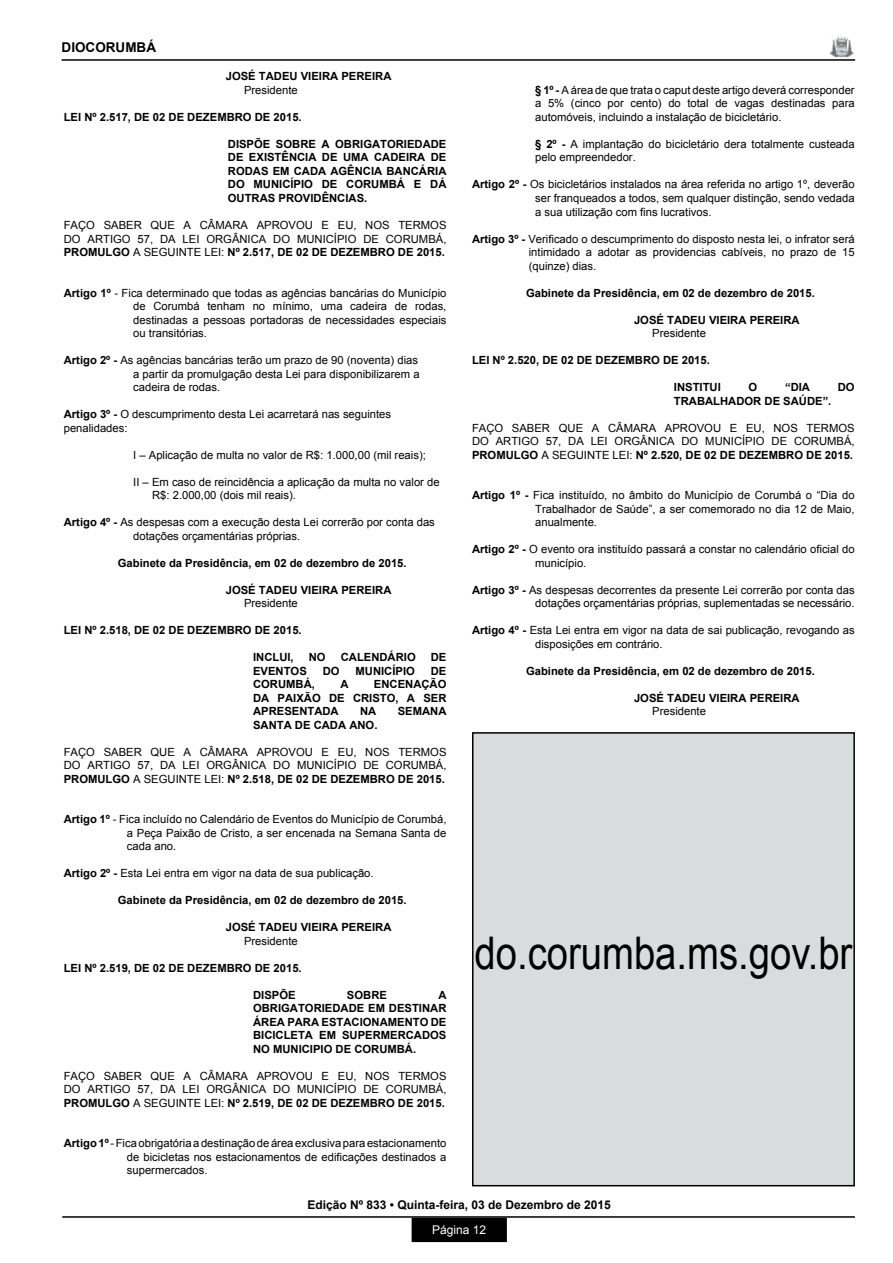
<style>
.page{position:relative;width:893px;height:1263px;background:#fff}
.page>*{position:absolute;margin:0;border:0;box-sizing:border-box;transform-origin:0 0}
.t1{font:45px "Arial";color:#000;scale:.85 1}
.t2{font:700 13.5px "Arial";color:#000}
.t3{font:700 12px "Arial";color:#000}
.t4{font:12px "Arial";color:#fff}
.t5{font:11.25px/13.5px "Arial";color:#000;text-align:justify}
.t6{font:700 11.25px/13.5px "Arial";color:#000;text-align:justify}
.s1{font-weight:700}
</style>
<div class="page">
<div style="left:412px;top:1218px;width:94px;height:23px;background:#000"></div>
<div style="left:412px;top:1218px;width:95px;height:24px;border:2px solid #000"></div>
<hr style="left:62px;top:1216px;width:793px;height:2px;background:#000">
<img style="left:830px;top:36px;width:23px;height:21px">
<hr style="left:62px;top:59px;width:793px;height:2px;background:#000">
<div style="left:473px;top:733px;width:381px;height:453px;background:#dadbdc"></div>
<div style="left:472px;top:732px;width:383px;height:454px;border:2px solid #000"></div>
<p class="t2" style="left:62px;top:38px;width:96px">DIOCORUMBÁ</p>
<p class="t6" style="left:226px;top:70px;width:167px">JOSÉ TADEU VIEIRA PEREIRA</p>
<p class="t5" style="left:244px;top:83px;width:55px">Presidente</p>
<p class="t6" style="left:64px;top:111px;width:239px">LEI Nº 2.517, DE 02 DE DEZEMBRO DE 2015.</p>
<p class="t6" style="left:228px;top:138px;width:220px">DISPÕE SOBRE A OBRIGATORIEDADE DE EXISTÊNCIA DE UMA CADEIRA DE RODAS EM CADA AGÊNCIA BANCÁRIA DO MUNICÍPIO DE CORUMBÁ E DÁ OUTRAS PROVIDÊNCIAS.</p>
<p class="t5" style="left:64px;top:218px;width:384px">FAÇO SABER QUE A CÂMARA APROVOU E EU, NOS TERMOS DO ARTIGO 57, DA LEI ORGÂNICA DO MUNICÍPIO DE CORUMBÁ, <span class="s1">PROMULGO</span> A SEGUINTE LEI: <span class="s1">Nº 2.517, DE 02 DE DEZEMBRO DE 2015.</span></p>
<p class="t5" style="left:133px;top:286px;width:315px;text-indent:-69px"><span class="s1">Artigo 1º</span> - Fica determinado que todas as agências bancárias do Município de Corumbá tenham no mínimo, uma cadeira de rodas, destinadas a pessoas portadoras de necessidades especiais ou transitórias.</p>
<p class="t5" style="left:133px;top:353px;width:288px;text-align:left;text-indent:-69px"><span class="s1">Artigo 2º -</span> As agências bancárias terão um prazo de 90 (noventa) dias a partir da promulgação desta Lei para disponibilizarem a cadeira de rodas.</p>
<p class="t5" style="left:64px;top:407px;width:329px"><span class="s1">Artigo 3º -</span> O descumprimento desta Lei acarretará nas seguintes penalidades:</p>
<p class="t5" style="left:133px;top:448px;width:294px">I – Aplicação de multa no valor de R$: 1.000,00 (mil reais);</p>
<p class="t5" style="left:152px;top:475px;width:289px;text-indent:-19px">II – Em caso de reincidência a aplicação da multa no valor de<br>R$: 2.000,00 (dois mil reais).</p>
<p class="t5" style="left:133px;top:515px;width:303px;text-indent:-69px"><span class="s1">Artigo 4º -</span> As despesas com a execução desta Lei correrão por conta das dotações orçamentárias próprias.</p>
<p class="t6" style="left:118px;top:556px;width:290px">Gabinete da Presidência, em 02 de dezembro de 2015.</p>
<p class="t6" style="left:226px;top:583px;width:167px">JOSÉ TADEU VIEIRA PEREIRA</p>
<p class="t5" style="left:244px;top:596px;width:55px">Presidente</p>
<p class="t6" style="left:64px;top:624px;width:239px">LEI Nº 2.518, DE 02 DE DEZEMBRO DE 2015.</p>
<p class="t6" style="left:253px;top:651px;width:42px">INCLUI,</p>
<p class="t6" style="left:309px;top:651px;width:18px">NO</p>
<p class="t6" style="left:341px;top:651px;width:76px">CALENDÁRIO</p>
<p class="t6" style="left:431px;top:651px;width:17px">DE</p>
<p class="t6" style="left:253px;top:664px;width:55px">EVENTOS</p>
<p class="t6" style="left:323px;top:664px;width:18px">DO</p>
<p class="t6" style="left:356px;top:664px;width:61px">MUNICÍPIO</p>
<p class="t6" style="left:431px;top:664px;width:17px">DE</p>
<p class="t6" style="left:253px;top:678px;width:63px">CORUMBÁ,</p>
<p class="t6" style="left:340px;top:678px;width:10px">A</p>
<p class="t6" style="left:253px;top:678px;width:195px;text-indent:121px">ENCENAÇÃO DA PAIXÃO DE CRISTO, A SER APRESENTADA</p>
<p class="t6" style="left:360px;top:705px;width:18px">NA</p>
<p class="t6" style="left:398px;top:705px;width:50px">SEMANA</p>
<p class="t6" style="left:253px;top:718px;width:126px">SANTA DE CADA ANO.</p>
<p class="t5" style="left:64px;top:745px;width:384px">FAÇO SABER QUE A CÂMARA APROVOU E EU, NOS TERMOS DO ARTIGO 57, DA LEI ORGÂNICA DO MUNICÍPIO DE CORUMBÁ, <span class="s1">PROMULGO</span> A SEGUINTE LEI: <span class="s1">Nº 2.518, DE 02 DE DEZEMBRO DE 2015.</span></p>
<p class="t5" style="left:127px;top:812px;width:321px;text-indent:-63px"><span class="s1">Artigo 1º</span> - Fica incluído no Calendário de Eventos do Município de Corumbá, a Peça Paixão de Cristo, a ser encenada na Semana Santa de cada ano.</p>
<p class="t5" style="left:64px;top:866px;width:311px"><span class="s1">Artigo 2º -</span> Esta Lei entra em vigor na data de sua publicação.</p>
<p class="t6" style="left:118px;top:894px;width:290px">Gabinete da Presidência, em 02 de dezembro de 2015.</p>
<p class="t6" style="left:226px;top:921px;width:167px">JOSÉ TADEU VIEIRA PEREIRA</p>
<p class="t5" style="left:244px;top:934px;width:55px">Presidente</p>
<p class="t6" style="left:64px;top:961px;width:239px">LEI Nº 2.519, DE 02 DE DEZEMBRO DE 2015.</p>
<p class="t6" style="left:253px;top:988px;width:44px">DISPÕE</p>
<p class="t6" style="left:347px;top:988px;width:42px">SOBRE</p>
<p class="t6" style="left:253px;top:988px;width:195px;text-indent:185px">A OBRIGATORIEDADE EM DESTINAR ÁREA PARA ESTACIONAMENTO DE BICICLETA EM SUPERMERCADOS NO MUNICIPIO DE CORUMBÁ.</p>
<p class="t5" style="left:64px;top:1069px;width:384px">FAÇO SABER QUE A CÂMARA APROVOU E EU, NOS TERMOS DO ARTIGO 57, DA LEI ORGÂNICA DO MUNICÍPIO DE CORUMBÁ, <span class="s1">PROMULGO</span> A SEGUINTE LEI: <span class="s1">Nº 2.519, DE 02 DE DEZEMBRO DE 2015.</span></p>
<p class="t5" style="left:127px;top:1136px;width:321px;text-indent:-63px"><span class="s1">Artigo 1º</span> - Fica obrigatória a destinação de área exclusiva para estacionamento de bicicletas nos estacionamentos de edificações destinados a supermercados.</p>
<p class="t5" style="left:535px;top:83px;width:321px"><span class="s1">§ 1º -</span> A área de que trata o caput deste artigo deverá corresponder a 5% (cinco por cento) do total de vagas destinadas para automóveis, incluindo a instalação de bicicletário.</p>
<p class="t5" style="left:535px;top:137px;width:321px"><span class="s1">§ 2º -</span> A implantação do bicicletário dera totalmente custeada pelo empreendedor.</p>
<p class="t5" style="left:535px;top:178px;width:321px;text-indent:-63px"><span class="s1">Artigo 2º -</span> Os bicicletários instalados na área referida no artigo 1º, deverão ser franqueados a todos, sem qualquer distinção, sendo vedada a sua utilização com fins lucrativos.</p>
<p class="t5" style="left:529px;top:232px;width:327px;text-indent:-57px"><span class="s1">Artigo 3º -</span> Verificado o descumprimento do disposto nesta lei, o infrator será intimidado a adotar as providencias cabíveis, no prazo de 15 (quinze) dias.</p>
<p class="t6" style="left:526px;top:286px;width:290px">Gabinete da Presidência, em 02 de dezembro de 2015.</p>
<p class="t6" style="left:634px;top:313px;width:167px">JOSÉ TADEU VIEIRA PEREIRA</p>
<p class="t5" style="left:652px;top:326px;width:55px">Presidente</p>
<p class="t6" style="left:472px;top:354px;width:239px">LEI Nº 2.520, DE 02 DE DEZEMBRO DE 2015.</p>
<p class="t6" style="left:674px;top:381px;width:48px">INSTITUI</p>
<p class="t6" style="left:748px;top:381px;width:10px">O</p>
<p class="t6" style="left:785px;top:381px;width:26px">“DIA</p>
<p class="t6" style="left:838px;top:381px;width:18px">DO</p>
<p class="t6" style="left:674px;top:394px;width:159px">TRABALHADOR DE SAÚDE”.</p>
<p class="t5" style="left:472px;top:421px;width:384px">FAÇO SABER QUE A CÂMARA APROVOU E EU, NOS TERMOS DO ARTIGO 57, DA LEI ORGÂNICA DO MUNICÍPIO DE CORUMBÁ, <span class="s1">PROMULGO</span> A SEGUINTE LEI: <span class="s1">Nº 2.520, DE 02 DE DEZEMBRO DE 2015.</span></p>
<p class="t5" style="left:535px;top:488px;width:321px;text-indent:-63px"><span class="s1">Artigo 1º -</span> Fica instituído, no âmbito do Município de Corumbá o “Dia do Trabalhador de Saúde”, a ser comemorado no dia 12 de Maio, anualmente.</p>
<p class="t5" style="left:535px;top:542px;width:321px;text-indent:-63px"><span class="s1">Artigo 2º -</span> O evento ora instituído passará a constar no calendário oficial do município.</p>
<p class="t5" style="left:472px;top:583px;width:384px;text-align:right"><span class="s1">Artigo 3º -</span> As despesas decorrentes da presente Lei correrão por conta das dotações orçamentárias próprias, suplementadas se necessário.</p>
<p class="t5" style="left:535px;top:623px;width:321px;text-indent:-63px"><span class="s1">Artigo 4º -</span> Esta Lei entra em vigor na data de sai publicação, revogando as disposições em contrário.</p>
<p class="t6" style="left:526px;top:664px;width:290px">Gabinete da Presidência, em 02 de dezembro de 2015.</p>
<p class="t6" style="left:634px;top:691px;width:167px">JOSÉ TADEU VIEIRA PEREIRA</p>
<p class="t5" style="left:652px;top:704px;width:55px">Presidente</p>
<h1 class="t1" style="left:475px;top:924px;width:446px">do.corumba.ms.gov.br</h1>
<p class="t3" style="left:308px;top:1196px;width:305px">Edição Nº 833 • Quinta-feira, 03 de Dezembro de 2015</p>
<p class="t4" style="left:432px;top:1222px;width:56px">Página 12</p>
</div>
